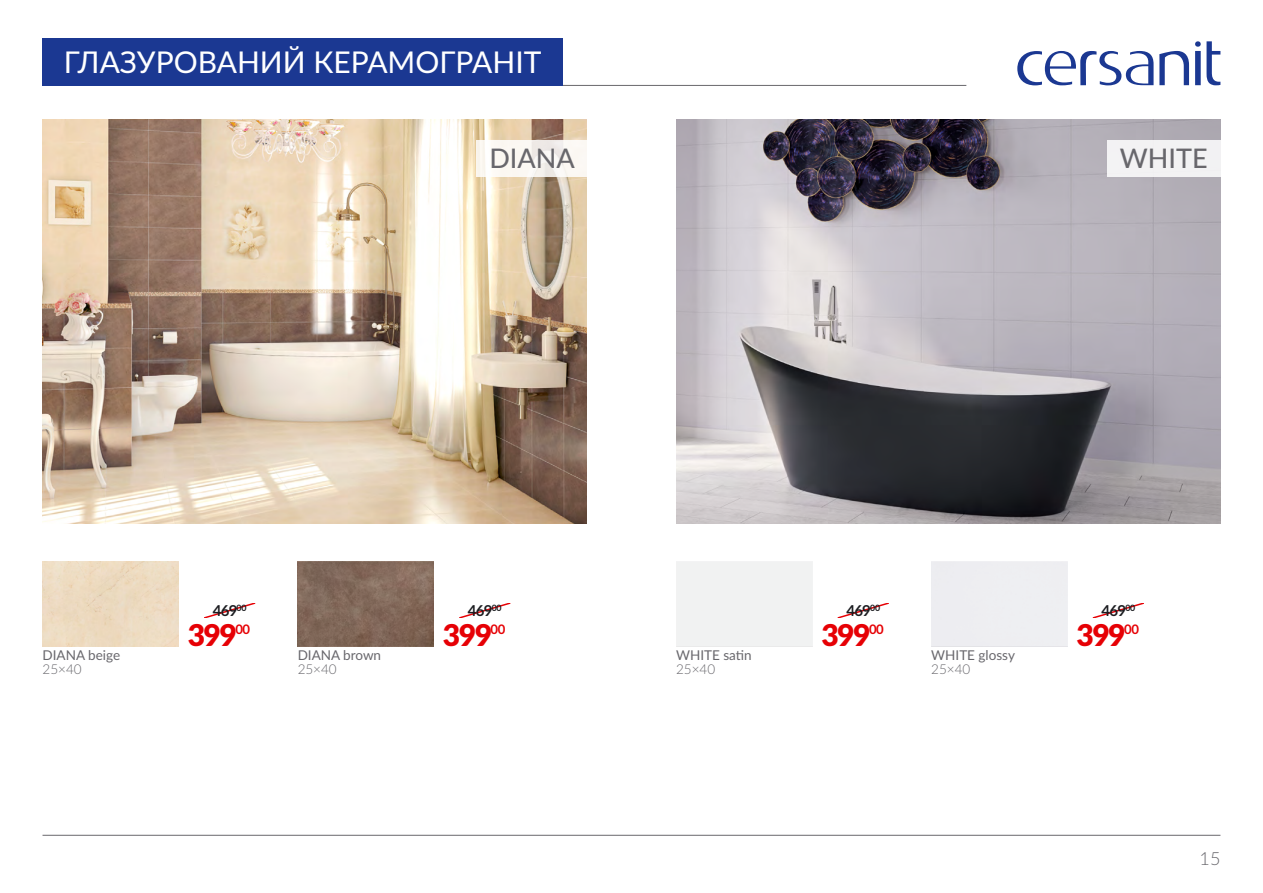
<style>
.page{position:relative;width:1263px;height:893px;background:#fff}
.page>*{position:absolute;margin:0;border:0;box-sizing:border-box;transform-origin:0 0}
.t1{font:30px "Lato";color:#fff}
.t2{font:900 30px "Lato";letter-spacing:-.05em;color:#e60005}
.t3{font:500 27px "Lato";color:#68676c}
.t4{font:300 18px "Lato";color:#68676c}
.t5{font:700 15px "Lato";letter-spacing:-.05em;color:#1b1c20}
.t6{font:13.5px "Lato";color:#68676c}
.t7{font:300 13.5px "Lato";color:#68676c}
.t8{font:700 13.05px "Lato";letter-spacing:-.03em;color:#e60005}
</style>
<div class="page">
<hr style="left:43px;top:85px;width:923px;height:1px;background:#68676c">
<hr style="left:43px;top:835px;width:1177px;height:1px;background:#68676c">
<img style="left:43px;top:120px;width:544px;height:403px">
<img style="left:676px;top:119px;width:544px;height:404px">
<img style="left:43px;top:561px;width:136px;height:85px">
<img style="left:298px;top:561px;width:136px;height:85px">
<svg style="left:204px;top:603px;width:51px;height:15px"></svg>
<svg style="left:838px;top:603px;width:51px;height:15px"></svg>
<svg style="left:459px;top:603px;width:51px;height:15px"></svg>
<svg style="left:1093px;top:603px;width:51px;height:15px"></svg>
<div style="left:43px;top:39px;width:520px;height:47px;background:#1b3892"></div>
<svg style="left:1017px;top:41px;width:203px;height:44px"></svg>
<svg style="left:477px;top:140px;width:110px;height:37px;fill:#fbf8f3"></svg>
<div style="left:1107px;top:140px;width:113px;height:37px;background:#f3f2f3"></div>
<h1 class="t1" style="left:64px;top:41px;width:479px">ГЛАЗУРОВАНИЙ КЕРАМОГРАНІТ</h1>
<h2 class="t3" style="left:489px;top:139px;width:87px">DIANA</h2>
<h2 class="t3" style="left:1120px;top:139px;width:89px">WHITE</h2>
<p class="t6" style="left:43px;top:646px;width:79px">DIANA beige</p>
<p class="t7" style="left:43px;top:659px;width:41px">25×40</p>
<p class="t5" style="left:213px;top:599px;width:35px">469<sup>00</sup></p>
<h1 class="t2" style="left:188px;top:613px;width:51px">399</h1>
<p class="t8" style="left:235px;top:620px;width:16px">00</p>
<p class="t6" style="left:298px;top:646px;width:85px">DIANA brown</p>
<p class="t7" style="left:298px;top:659px;width:41px">25×40</p>
<p class="t5" style="left:468px;top:599px;width:35px">469<sup>00</sup></p>
<h1 class="t2" style="left:443px;top:613px;width:51px">399</h1>
<p class="t8" style="left:491px;top:620px;width:16px">00</p>
<p class="t6" style="left:676px;top:646px;width:77px">WHITE satin</p>
<p class="t7" style="left:676px;top:659px;width:41px">25×40</p>
<p class="t5" style="left:846px;top:599px;width:35px">469<sup>00</sup></p>
<h1 class="t2" style="left:821px;top:613px;width:51px">399</h1>
<p class="t8" style="left:869px;top:620px;width:16px">00</p>
<p class="t6" style="left:931px;top:646px;width:85px">WHITE glossy</p>
<p class="t7" style="left:931px;top:659px;width:41px">25×40</p>
<p class="t5" style="left:1101px;top:599px;width:35px">469<sup>00</sup></p>
<h1 class="t2" style="left:1076px;top:613px;width:51px">399</h1>
<p class="t8" style="left:1124px;top:620px;width:16px">00</p>
<h3 class="t4" style="left:1199px;top:846px;width:22px">15</h3>
</div>
